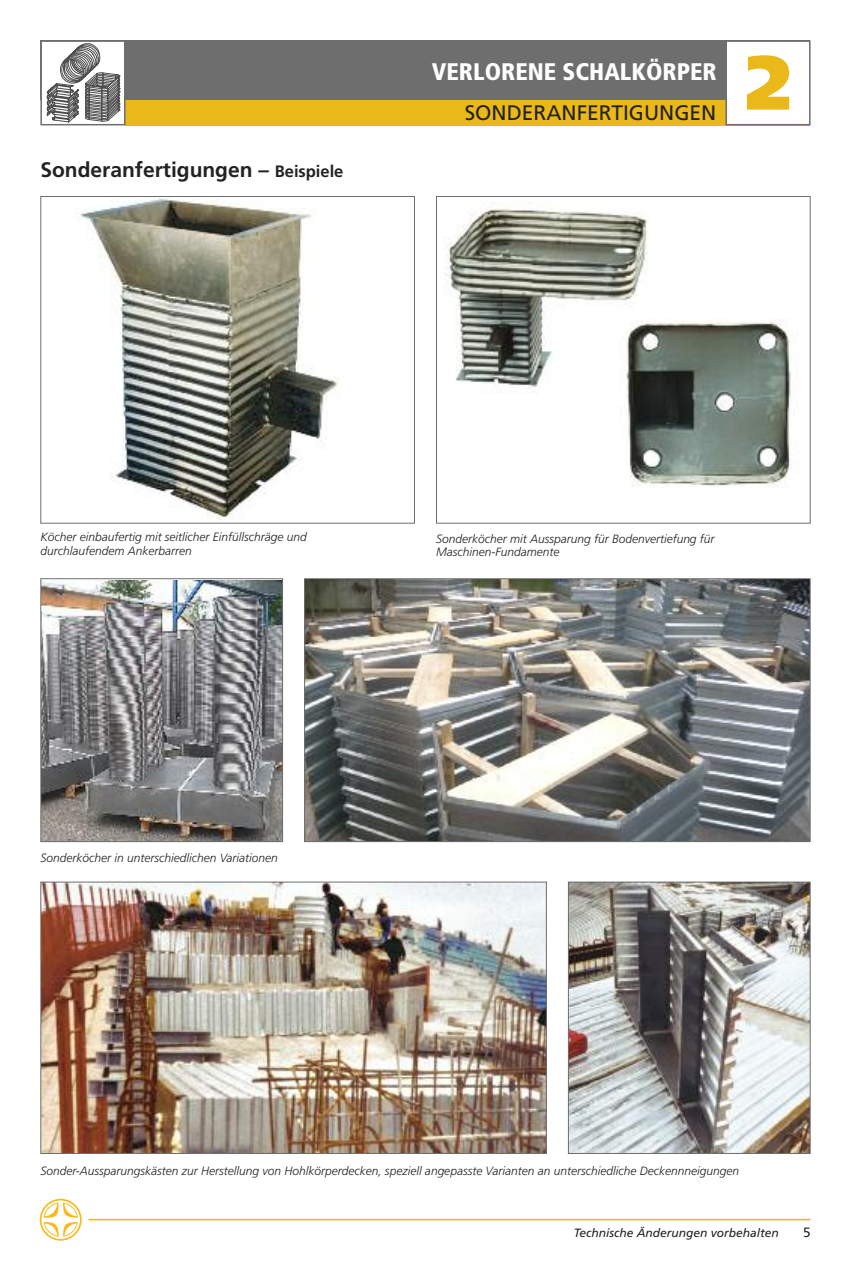
<style>
.page{position:relative;width:851px;height:1263px;background:#fff}
.page>*{position:absolute;margin:0;border:0;box-sizing:border-box;transform-origin:0 0}
.t1{font:900 76.5px "Frutiger";color:#eab818}
.t2{font:900 condensed 24px "Frutiger";color:#fff}
.t3{font:700 21px "Frutiger";color:#222221}
.t4{font:21px "Frutiger";color:#222221}
.t5{font:13.5px "Frutiger";color:#222221}
.t6{font:italic 300 12px/13.5px "Frutiger";color:#222221}
.t7{font:italic 12px "Frutiger";color:#222221}
.s1{font-size:16.5px}
</style>
<div class="page">
<svg style="left:40px;top:1199px;width:42px;height:41px"></svg>
<hr style="left:88px;top:1219px;width:722px;height:1px;background:#eab818">
<div style="left:40px;top:40px;width:770px;height:60px;background:#6e6e6e"></div>
<div style="left:126px;top:100px;width:683px;height:25px;background:#eab818"></div>
<div style="left:42px;top:42px;width:82px;height:82px;background:#fff"></div>
<svg style="left:47px;top:43px;width:73px;height:79px"></svg>
<div style="left:40px;top:40px;width:85px;height:85px;border:2px solid #6e6e6e"></div>
<div style="left:726px;top:42px;width:82px;height:82px;background:#fff"></div>
<div style="left:725px;top:40px;width:85px;height:85px;border:2px solid #6e6e6e"></div>
<img style="left:80px;top:198px;width:259px;height:321px">
<div style="left:40px;top:196px;width:375px;height:328px;border:1px solid #6e6e6e"></div>
<div style="left:436px;top:196px;width:374px;height:328px;border:1px solid #6e6e6e"></div>
<img style="left:444px;top:203px;width:205px;height:189px">
<img style="left:42px;top:580px;width:239px;height:260px">
<div style="left:40px;top:578px;width:243px;height:264px;border:1px solid #6e6e6e"></div>
<img style="left:306px;top:580px;width:502px;height:260px">
<div style="left:304px;top:578px;width:506px;height:264px;border:1px solid #6e6e6e"></div>
<img style="left:619px;top:319px;width:172px;height:168px">
<img style="left:42px;top:884px;width:502px;height:268px">
<div style="left:40px;top:882px;width:506px;height:272px;border:1px solid #6e6e6e"></div>
<img style="left:570px;top:884px;width:238px;height:268px">
<div style="left:568px;top:882px;width:242px;height:272px;border:1px solid #6e6e6e"></div>
<h3 class="t3" style="left:40px;top:162px;width:304px">Sonderanfertigungen – <span class="s1">Beispiele</span></h3>
<h2 class="t2" style="left:432px;top:62px;width:286px">VERLORENE SCHALKÖRPER</h2>
<h3 class="t4" style="left:464px;top:104px;width:253px">SONDERANFERTIGUNGEN</h3>
<h1 class="t1" style="left:745px;top:52px;width:47px">2</h1>
<p class="t6" style="left:40px;top:531px;width:268px">Köcher einbaufertig mit seitlicher Einfüllschräge und durchlaufendem Ankerbarren</p>
<p class="t6" style="left:40px;top:852px;width:239px">Sonderköcher in unterschiedlichen Variationen</p>
<p class="t6" style="left:436px;top:533px;width:280px">Sonderköcher mit Aussparung für Bodenvertiefung für<br>Maschinen-Fundamente</p>
<p class="t6" style="left:40px;top:1165px;width:700px">Sonder-Aussparungskästen zur Herstellung von Hohlkörperdecken, speziell angepasste Varianten an unterschiedliche Deckennneigungen</p>
<p class="t7" style="left:573px;top:1228px;width:206px">Technische Änderungen vorbehalten</p>
<p class="t5" style="left:803px;top:1227px;width:9px">5</p>
</div>
